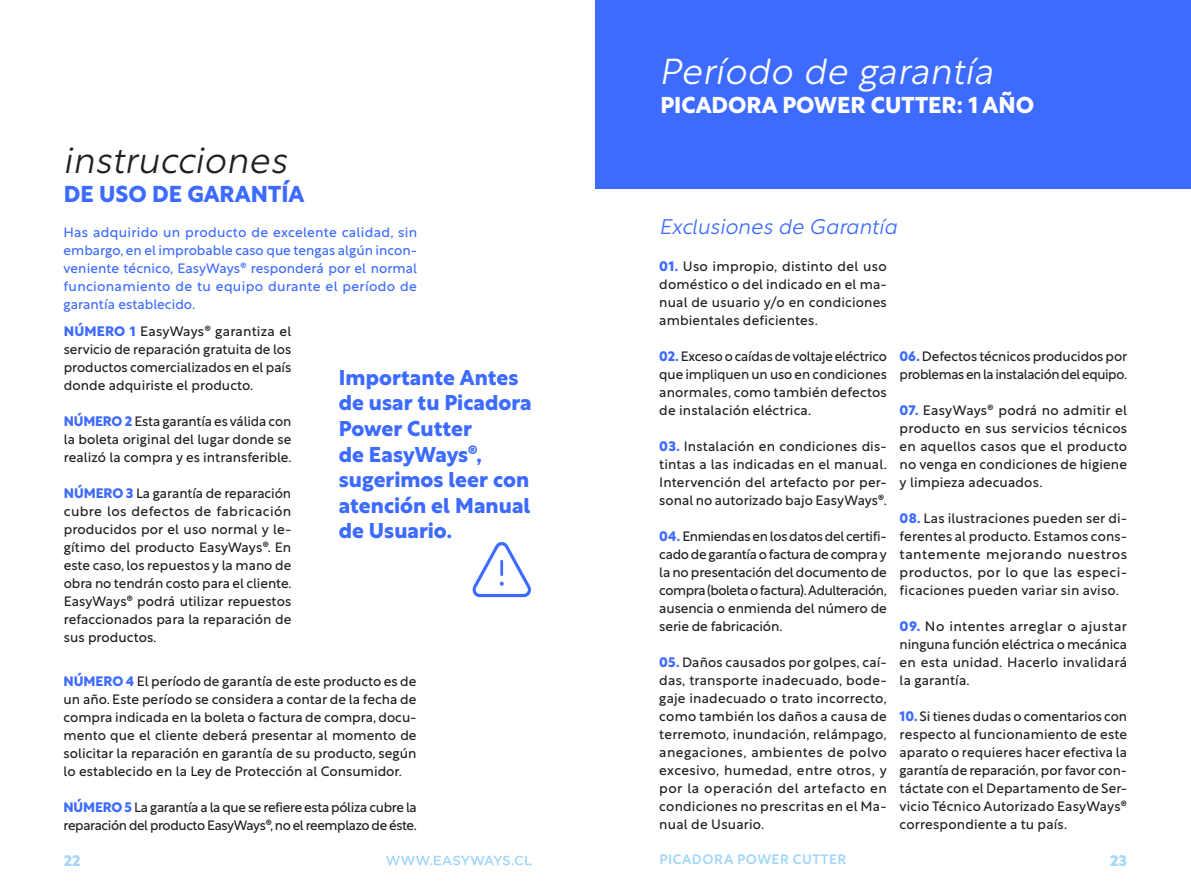
<style>
.page{position:relative;width:1191px;height:893px;background:#fff}
.page>*{position:absolute;margin:0;border:0;box-sizing:border-box;transform-origin:0 0}
.t1{font:italic 300 36px "Rustica";letter-spacing:.01em;color:#fff}
.t2{font:italic 300 36px "Rustica";letter-spacing:.015em;color:#231f20}
.t3{font:700 22.5px "Rustica";color:#fff}
.t4{font:700 22.5px "Rustica";color:#3d6bff}
.t5{font:700 21px/25.5px "Rustica";color:#3d6bff}
.t6{font:italic 300 21px "Rustica";color:#3d6bff}
.t7{font:700 15px "Rustica";color:#a3d6fa}
.t8{font:13.5px/18px "Rustica";color:#231f20;text-align:justify}
.t9{font:13.5px/18px "Rustica";letter-spacing:.015em;color:#3d6bff;text-align:justify}
.t10{font:13.5px/18px "Rustica";letter-spacing:-.03em;color:#231f20}
.t11{font:13.5px/18px "Rustica";letter-spacing:-.02em;color:#231f20}
.t12{font:500 13.5px "Rustica";letter-spacing:.04em;color:#a3d6fa}
.s1{font-weight:700;color:#3d6bff}
</style>
<div class="page">
<svg style="left:386px;top:856px;width:145px;height:9px"></svg>
<svg style="left:472px;top:541px;width:60px;height:57px"></svg>
<div style="left:595px;top:0;width:596px;height:188px;background:#3d6bff"></div>
<p class="t2" style="left:63px;top:129px;width:225px">instrucciones</p>
<p class="t4" style="left:64px;top:174px;width:242px">DE USO DE GARANTÍA</p>
<p class="t9" style="left:64px;top:221px;width:355px">Has adquirido un producto de excelente calidad, sin embargo, en el improbable caso que tengas algún incon&shy;veniente técnico, EasyWays® responderá por el normal funcionamiento de tu equipo durante el período de garantía establecido.</p>
<p class="t8" style="left:64px;top:321px;width:229px"><span class="s1">NÚMERO 1</span> EasyWays® garantiza el servicio de reparación gratuita de los productos comercializados en el país donde adquiriste el producto.</p>
<p class="t8" style="left:64px;top:411px;width:229px"><span class="s1">NÚMERO 2</span> Esta garantía es válida con la boleta original del lugar donde se realizó la compra y es intransferible.</p>
<p class="t8" style="left:64px;top:483px;width:229px"><span class="s1">NÚMERO 3</span> La garantía de reparación cubre los defectos de fabricación producidos por el uso normal y le&shy;gítimo del producto EasyWays®. En este caso, los repuestos y la mano de obra no tendrán costo para el cliente.<br>EasyWays® podrá utilizar repuestos refaccionados para la reparación de sus productos.</p>
<p class="t8" style="left:64px;top:670px;width:354px"><span class="s1">NÚMERO 4</span> El período de garantía de este producto es de un año. Este período se considera a contar de la fecha de compra indicada en la boleta o factura de compra, docu&shy;mento que el cliente deberá presentar al momento de solicitar la reparación en garantía de su producto, según lo establecido en la Ley de Protección al Consumidor.</p>
<p class="t10" style="left:64px;top:796px;width:355px"><span class="s1">NÚMERO 5</span> La garantía a la que se refiere esta póliza cubre la reparación del producto EasyWays®, no el reemplazo de éste.</p>
<p class="t5" style="left:339px;top:363px;width:194px">Importante Antes de usar tu Picadora<br>Power Cutter<br>de EasyWays®, sugerimos leer con atención el Manual de Usuario.</p>
<p class="t1" style="left:659px;top:40px;width:335px">Período de garantía</p>
<p class="t3" style="left:660px;top:85px;width:375px">PICADORA POWER CUTTER: 1 AÑO</p>
<p class="t6" style="left:659px;top:208px;width:239px">Exclusiones de Garantía</p>
<p class="t8" style="left:659px;top:256px;width:229px"><span class="s1">01.</span> Uso impropio, distinto del uso doméstico o del indicado en el ma&shy;nual de usuario y/o en condiciones ambientales deficientes.</p>
<p class="t8" style="left:659px;top:346px;width:229px"><span class="s1">02.</span> Exceso o caídas de voltaje eléctrico que impliquen un uso en condiciones anormales, como también defectos de instalación eléctrica.</p>
<p class="t8" style="left:659px;top:436px;width:229px"><span class="s1">03.</span> Instalación en condiciones dis&shy;tintas a las indicadas en el manual.<br>Intervención del artefacto por per&shy;sonal no autorizado bajo EasyWays®.</p>
<p class="t8" style="left:659px;top:526px;width:229px"><span class="s1">04.</span> Enmiendas en los datos del certifi&shy;cado de garantía o factura de compra y la no presentación del documento de compra (boleta o factura). Adulteración, ausencia o enmienda del número de serie de fabricación.</p>
<p class="t8" style="left:659px;top:652px;width:229px"><span class="s1">05.</span> Daños causados por golpes, caí&shy;das, transporte inadecuado, bode&shy;gaje inadecuado o trato incorrecto, como también los daños a causa de terremoto, inundación, relámpago, anegaciones, ambientes de polvo excesivo, humedad, entre otros, y por la operación del artefacto en condiciones no prescritas en el Ma&shy;nual de Usuario.</p>
<p class="t11" style="left:899px;top:346px;width:229px"><span class="s1">06.</span> Defectos técnicos producidos por problemas en la instalación del equipo.</p>
<p class="t8" style="left:899px;top:400px;width:229px"><span class="s1">07.</span> EasyWays® podrá no admitir el producto en sus servicios técnicos en aquellos casos que el producto no venga en condiciones de higiene y limpieza adecuados.</p>
<p class="t8" style="left:899px;top:508px;width:229px"><span class="s1">08.</span> Las ilustraciones pueden ser di&shy;ferentes al producto. Estamos cons&shy;tantemente mejorando nuestros productos, por lo que las especi&shy;ficaciones pueden variar sin aviso.</p>
<p class="t8" style="left:899px;top:616px;width:229px"><span class="s1">09.</span> No intentes arreglar o ajustar ninguna función eléctrica o mecánica en esta unidad. Hacerlo invalidará la garantía.</p>
<p class="t8" style="left:899px;top:706px;width:229px"><span class="s1">10.</span> Si tienes dudas o comentarios con respecto al funcionamiento de este aparato o requieres hacer efectiva la garantía de reparación, por favor con&shy;táctate con el Departamento de Ser&shy;vicio Técnico Autorizado EasyWays® correspondiente a tu país.</p>
<p class="t7" style="left:64px;top:848px;width:18px">22</p>
<p class="t12" style="left:659px;top:848px;width:189px">PICADORA POWER CUTTER</p>
<p class="t7" style="left:1110px;top:848px;width:19px">23</p>
</div>
